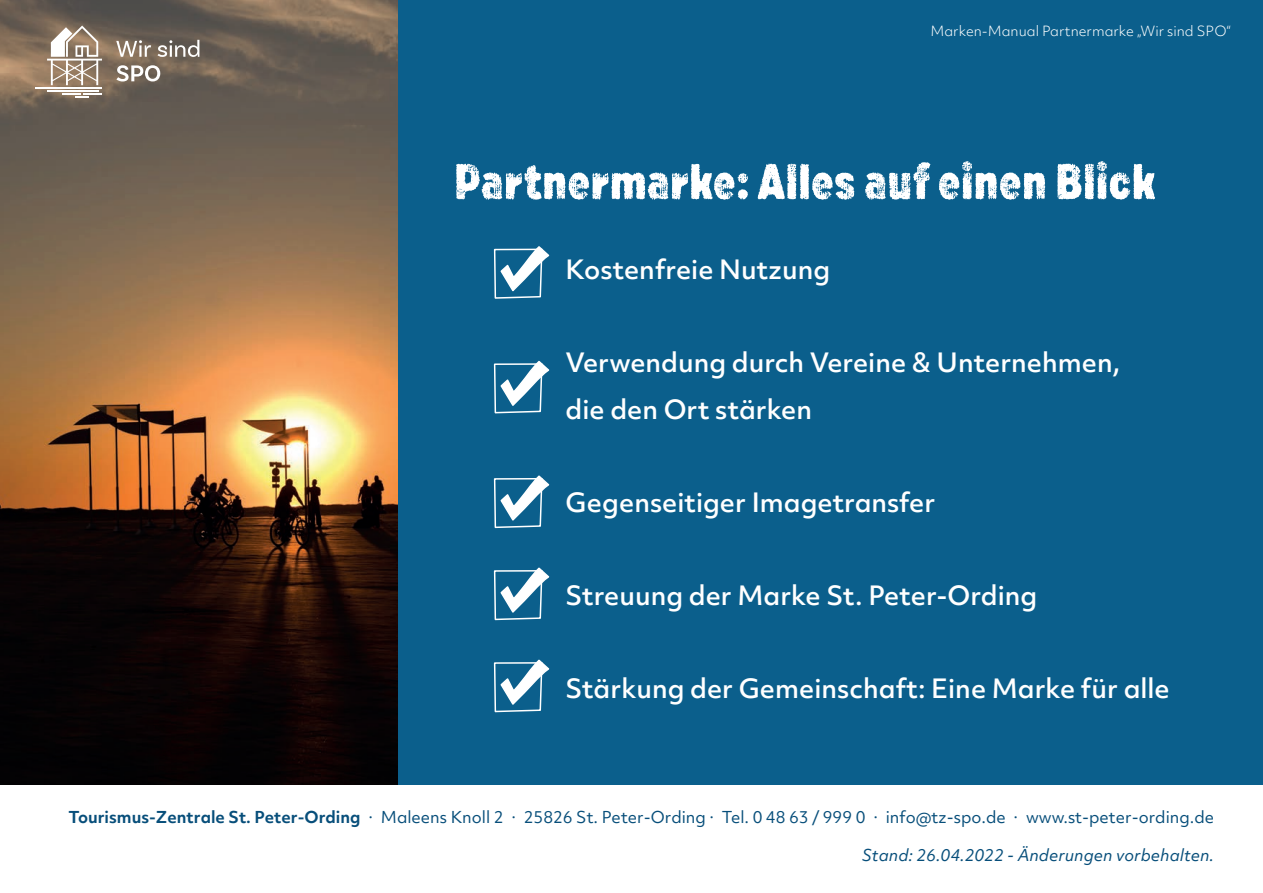
<style>
.page{position:relative;width:1263px;height:893px;background:#fff}
.page>*{position:absolute;margin:0;border:0;box-sizing:border-box;transform-origin:0 0}
.t1{font:900 51px "Draft Natural F";color:#fff}
.t2{font:500 25.5px/46.5px "Objektiv Mk 2";color:#fff}
.t3{font:15.75px "Objektiv Mk 2";color:#074e7a}
.t4{font:italic 15.75px "Objektiv Mk 2";color:#074e7a}
.t5{font:300 13.5px "Objektiv Mk 2";color:#fff}
.s1{font-weight:700}
</style>
<div class="page">
<img style="left:0;top:0;width:399px;height:784px">
<div style="left:399px;top:0;width:864px;height:784px;background:#0b5f8c"></div>
<hr style="left:36px;top:87px;width:66px;height:2px;background:#fff">
<hr style="left:47px;top:91px;width:51px;height:1px;background:#fff">
<svg style="left:62px;top:94px;width:40px;height:4px"></svg>
<svg style="left:47px;top:26px;width:55px;height:59px"></svg>
<svg style="left:116px;top:40px;width:35px;height:17px"></svg>
<svg style="left:157px;top:40px;width:42px;height:17px"></svg>
<svg style="left:116px;top:65px;width:44px;height:17px"></svg>
<svg style="left:493px;top:246px;width:57px;height:53px"></svg>
<svg style="left:493px;top:360px;width:57px;height:54px"></svg>
<svg style="left:493px;top:475px;width:57px;height:54px"></svg>
<svg style="left:493px;top:567px;width:57px;height:54px"></svg>
<svg style="left:493px;top:659px;width:57px;height:54px"></svg>
<p class="t5" style="left:930px;top:22px;width:302px">Marken-Manual Partnermarke „Wir sind SPO“</p>
<h1 class="t1" style="left:454px;top:151px;width:704px">Partnermarke: Alles auf einen Blick</h1>
<p class="t2" style="left:566px;top:246px;width:266px">Kostenfreie Nutzung</p>
<p class="t2" style="left:566px;top:339px;width:556px">Verwendung durch Vereine &amp; Unternehmen, die den Ort stärken</p>
<p class="t2" style="left:566px;top:478px;width:371px">Gegenseitiger Imagetransfer</p>
<p class="t2" style="left:566px;top:571px;width:473px">Streuung der Marke St. Peter-Ording</p>
<p class="t2" style="left:566px;top:664px;width:606px">Stärkung der Gemeinschaft: Eine Marke für alle</p>
<p class="t3" style="left:68px;top:807px;width:1147px"><span class="s1">Tourismus-Zentrale St. Peter-Ording</span> · Maleens Knoll 2 · 25826 St. Peter-Ording · Tel. 0 48 63 / 999 0 · info@tz-spo.de · www.st-peter-ording.de</p>
<p class="t4" style="left:862px;top:844px;width:354px">Stand: 26.04.2022 - Änderungen vorbehalten.</p>
</div>
